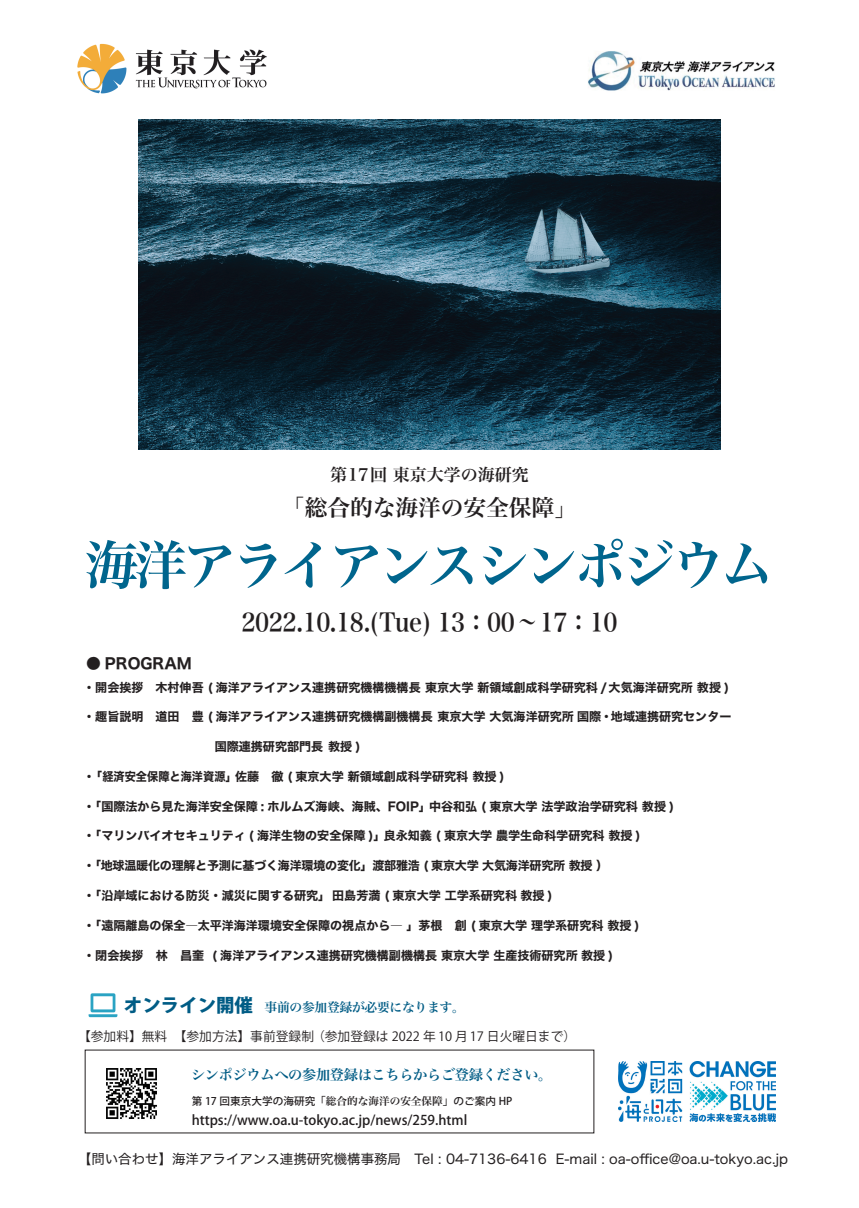
<style>
.page{position:relative;width:859px;height:1208px;background:#fff}
.page>*{position:absolute;margin:0;border:0;box-sizing:border-box;transform-origin:0 0}
.t1{font:53.1px "Hira Min Pro W6";letter-spacing:-.08em;color:#00658d}
.t2{font:25.5px "Hira Min Pro W6";letter-spacing:-.02em;color:#231f20;scale:.9 1}
.t3{font:22.7px "Hira Min Pro W6";color:#231f20}
.t4{font:19.1px "Hira Min Pro W6";color:#231f20;scale:.9 1}
.t5{font:800 18.4px "Koz Go Pro";color:#005c85}
.t6{font:17px "Hira Min Pro W6";color:#231f20}
.t7{font:14.9px "Hiragino Sans W7";color:#231f20}
.t8{font:14.2px "Hira Min Pro W6";letter-spacing:-.02em;color:#005c85}
.t9{font:13.5px "Hiragino Sans W4";color:#231f20}
.t10{font:500 13.5px "Koz Go Pr 6 N";color:#231f20}
.t11{font:12.8px "Koz Go Pr 6 N";color:#231f20}
.t12{font:12.8px "Hira Min Pro W6";letter-spacing:-.02em;color:#005c85}
.t13{font:12px "Hiragino Sans W7";color:#231f20}
.t14{font:12px "Hiragino Sans W7";letter-spacing:-.02em;color:#231f20}
.t15{font:500 10.6px "Koz Go Pr 6 N";color:#231f20}
.s1{font-family:"Hira Min Pro W6";font-weight:400}
</style>
<div class="page">
<img style="left:77px;top:43px;width:190px;height:51px">
<img style="left:588px;top:51px;width:187px;height:40px">
<img style="left:139px;top:120px;width:581px;height:329px">
<img style="left:106px;top:1068px;width:51px;height:51px">
<svg style="left:89px;top:993px;width:28px;height:24px"></svg>
<img style="left:619px;top:1061px;width:156px;height:60px">
<h3 class="t6" style="left:330px;top:459px;width:200px">第17回東京大学の海研究</h3>
<h3 class="t3" style="left:282px;top:487px;width:296px">「総合的な海洋の安全保障「</h3>
<h1 class="t1" style="left:85px;top:518px;width:690px">海洋アライアンスシンポジウム</h1>
<h2 class="t2" style="left:241px;top:599px;width:305px">2022.10.18.(Tue( 13：00</h2>
<h3 class="t4" style="left:519px;top:605px;width:21px">〜</h3>
<h2 class="t2" style="left:540px;top:599px;width:88px">17：10</h2>
<p class="t7" style="left:86px;top:652px;width:107px">● PROGRAM</p>
<p class="t13" style="left:83px;top:677px;width:647px">・開会挨拶　木村伸吾 ( 海洋アライアンス連携研究機構機構長東京大学新領域創成科学研究科 /大気海洋研究所教授 (</p>
<p class="t13" style="left:156px;top:707px;width:577px">道田　豊 ( 海洋アライアンス連携研究機構副機構長東京大学大気海洋研究所国際・地域連携研究センター</p>
<p class="t13" style="left:83px;top:707px;width:62px">・趣旨説明</p>
<p class="t13" style="left:215px;top:737px;width:147px">国際連携研究部門長教授 (</p>
<p class="t13" style="left:83px;top:767px;width:423px">・ 「経済安全保障と海洋資源」佐藤　徹 ( 東京大学新領域創成科学研究科教授 (</p>
<p class="t13" style="left:429px;top:796px;width:247px">中谷和弘 ( 東京大学法学政治学研究科教授 (</p>
<p class="t13" style="left:83px;top:796px;width:349px">・「国際法から見た海洋安全保障 : ホルムズ海峡、海賊、FOIP」</p>
<p class="t13" style="left:384px;top:826px;width:258px">良永知義 ( 東京大学農学生命科学研究科教授 (</p>
<p class="t13" style="left:83px;top:826px;width:304px">・「マリンバイオセキュリティ ( 海洋生物の安全保障 )」</p>
<p class="t14" style="left:83px;top:856px;width:526px">・「地球温暖化の理解と予測に基づく海洋環境の変化」渡部雅浩 ( 東京大学大気海洋研究所教授 (</p>
<p class="t13" style="left:83px;top:886px;width:471px">・「沿岸域における防災・減災に関する研究」田島芳満 ( 東京大学工学系研究科教授 (</p>
<p class="t13" style="left:83px;top:916px;width:558px">・「遠隔離島の保全―太平洋海洋環境安全保障の視点から― 」茅根　創 ( 東京大学理学系研究科教授 (</p>
<p class="t13" style="left:212px;top:945px;width:403px">( 海洋アライアンス連携研究機構副機構長東京大学生産技術研究所教授 (</p>
<p class="t13" style="left:83px;top:945px;width:122px">・閉会挨拶　林　昌奎</p>
<h3 class="t5" style="left:124px;top:993px;width:130px">オンライン開催</h3>
<p class="t12" style="left:264px;top:995px;width:202px">事前の参加登録が必要になります。</p>
<p class="t11" style="left:78px;top:1029px;width:237px">【参加料】無料　【参加方法】事前登録制</p>
<p class="t11" style="left:312px;top:1029px;width:266px">（参加登録は 2022 年 10 月 17 日火曜日まで(</p>
<p class="t8" style="left:191px;top:1062px;width:363px">シンポジウムへの参加登録はこちらからご登録ください。</p>
<p class="t15" style="left:192px;top:1094px;width:322px">第 17 回東京大学の海研究「<span class="s1">総合的な海洋の安全保障</span>」のご案内 HP</p>
<p class="t10" style="left:192px;top:1112px;width:277px">https://www.oa -u. tokyo.ac j p. /news/259.html</p>
<p class="t9" style="left:78px;top:1146px;width:325px">【問い合わせ】海洋アライアンス連携研究機構事務局</p>
<p class="t9" style="left:415px;top:1146px;width:134px">Tel : 04-7136-6416</p>
<p class="t9" style="left:556px;top:1146px;width:234px">E-mail : oa-office@oa u. -tokyo.ac j p.</p>
</div>
